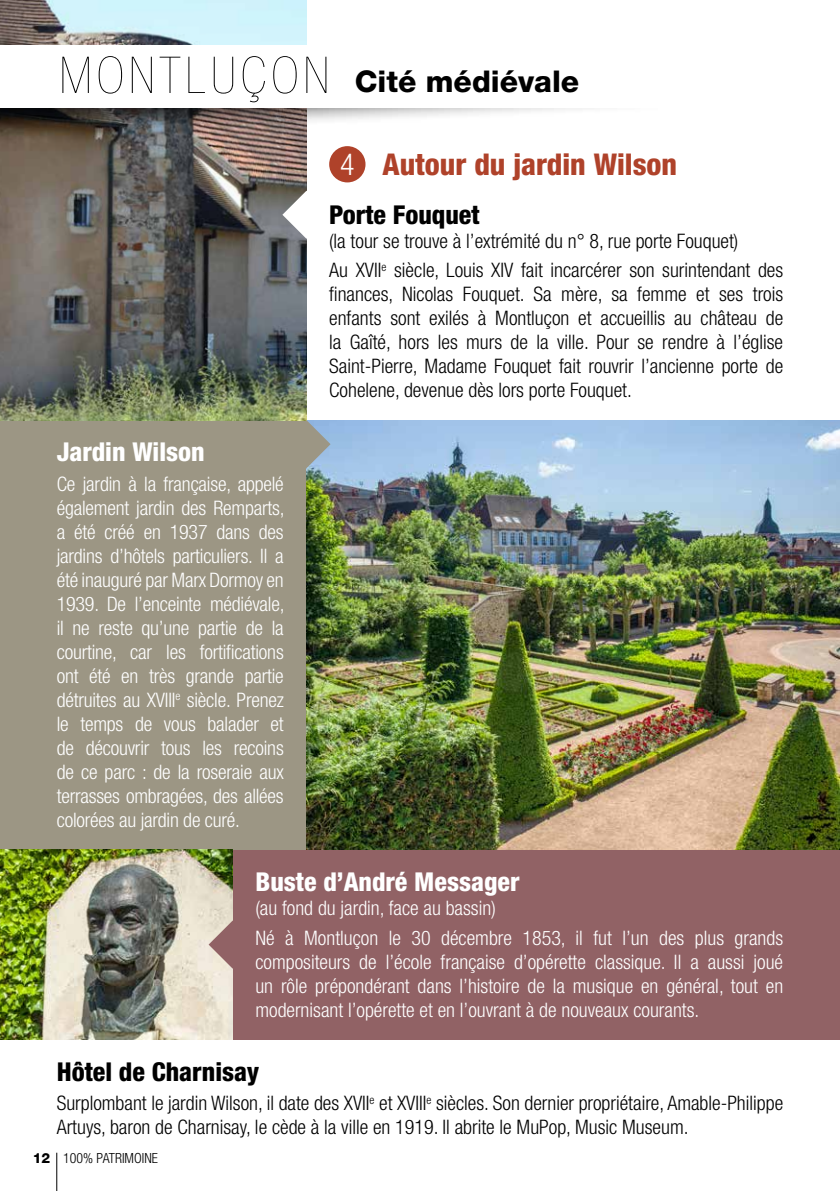
<style>
.page{position:relative;width:840px;height:1191px;background:#fff}
.page>*{position:absolute;margin:0;border:0;box-sizing:border-box;transform-origin:0 0}
.t1{font:800 30px "Helvetica Neue LT Std";color:#000}
.t2{font:800 condensed 30px "Helvetica Neue LT Std";color:#af422a}
.t3{font:800 condensed 26px "Helvetica Neue LT Std";color:#fff}
.t4{font:800 condensed 26px "Helvetica Neue LT Std";color:#000}
.t5{font:300 condensed 20px/24px "Helvetica Neue LT Std";color:#fff;text-align:justify}
.t6{font:300 condensed 20px/24px "Helvetica Neue LT Std";color:#000}
.t7{font:300 condensed 14px "Helvetica Neue LT Std";color:#000}
.s1{font-weight:200;font-stretch:condensed;font-size:50.8px}
.s2{font-weight:300;color:#fff}
.s3{font-weight:800;font-stretch:normal}
</style>
<div class="page">
<div style="left:0;top:420px;width:306px;height:430px;background:#9c9684"></div>
<div style="left:232px;top:850px;width:607px;height:189px;background:#916265"></div>
<img style="left:306px;top:420px;width:533px;height:430px">
<img style="left:0;top:0;width:306px;height:420px">
<img style="left:0;top:850px;width:232px;height:189px">
<svg style="left:282px;top:420px;width:48px;height:48px"></svg>
<svg style="left:282px;top:191px;width:25px;height:48px"></svg>
<svg style="left:208px;top:920px;width:25px;height:48px"></svg>
<div style="left:329px;top:146px;width:36px;height:36px;background:#af422a;border-radius:50%"></div>
<hr style="left:56px;top:1152px;width:1px;height:39px;background:#000">
<div style="left:0;top:72px;width:674px;height:69px;background:#000;opacity:.75"></div>
<div style="left:0;top:45px;width:839px;height:63px;background:#fff"></div>
<h1 class="t1" style="left:60px;top:64px;width:521px"><span class="s1">MONTLUÇON</span> Cité médiévale</h1>
<h1 class="t2" style="left:340px;top:145px;width:338px"><span class="s2">4</span> Autour du jardin Wilson</h1>
<h2 class="t3" style="left:57px;top:436px;width:149px">Jardin Wilson</h2>
<p class="t5" style="left:57px;top:472px;width:229px">Ce jardin à la française, appelé également jardin des Remparts, a été créé en 1937 dans des jardins d’hôtels particuliers. Il a été inauguré par Marx Dormoy en 1939. De l’enceinte médiévale, il ne reste qu’une partie de la courtine, car les fortifications ont été en très grande partie détruites au XVIII<sup>e</sup> siècle. Prenez le temps de vous balader et de découvrir tous les recoins de ce parc : de la roseraie aux terrasses ombragées, des allées colorées au jardin de curé.</p>
<h2 class="t4" style="left:329px;top:198px;width:152px">Porte Fouquet</h2>
<p class="t6" style="left:329px;top:226px;width:455px;line-height:29.6px">(la tour se trouve à l’extrémité du n° 8, rue porte Fouquet)<br>Au XVII<sup>e</sup> siècle, Louis XIV fait incarcérer son surintendant des</p>
<p class="t6" style="left:329px;top:282px;width:455px;text-align:justify">finances, Nicolas Fouquet. Sa mère, sa femme et ses trois enfants sont exilés à Montluçon et accueillis au château de la Gaîté, hors les murs de la ville. Pour se rendre à l’église Saint-Pierre, Madame Fouquet fait rouvrir l’ancienne porte de Cohelene, devenue dès lors porte Fouquet.</p>
<h2 class="t3" style="left:255px;top:865px;width:266px">Buste d’André Messager</h2>
<p class="t5" style="left:255px;top:893px;width:529px;line-height:29.6px">(au fond du jardin, face au bassin)<br>Né à Montluçon le 30 décembre 1853, il fut l’un des plus grands</p>
<p class="t5" style="left:255px;top:949px;width:529px">compositeurs de l’école française d’opérette classique. Il a aussi joué un rôle prépondérant dans l’histoire de la musique en général, tout en modernisant l’opérette et en l’ouvrant à de nouveaux courants.</p>
<h2 class="t4" style="left:57px;top:1055px;width:204px">Hôtel de Charnisay</h2>
<p class="t6" style="left:57px;top:1091px;width:727px">Surplombant le jardin Wilson, il date des XVII<sup>e</sup> et XVIII<sup>e</sup> siècles. Son dernier propriétaire, Amable-Philippe<br>Artuys, baron de Charnisay, le cède à la ville en 1919. Il abrite le MuPop, Music Museum.</p>
<p class="t7" style="left:33px;top:1149px;width:127px"><span class="s3">12</span> 100% PATRIMOINE</p>
</div>
